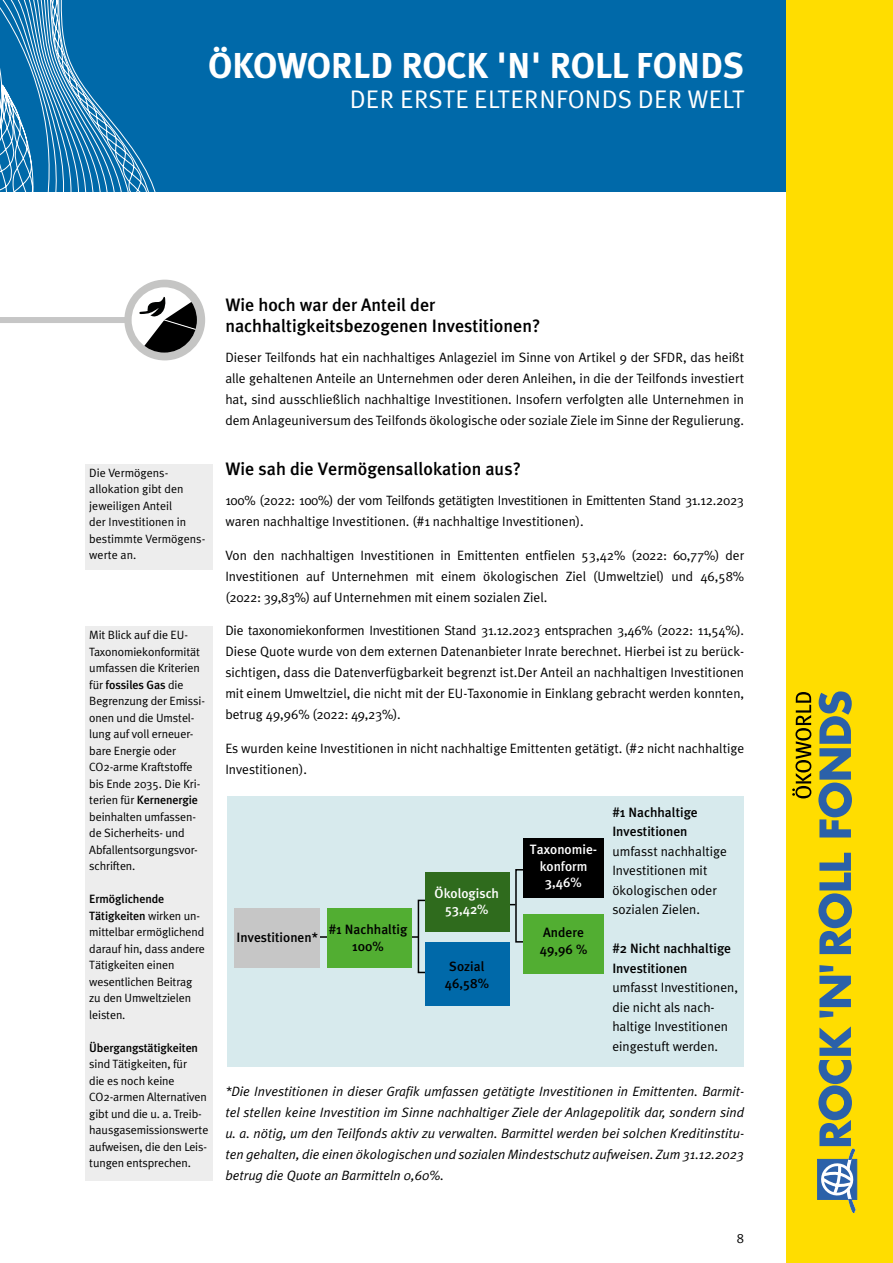
<style>
.page{position:relative;width:893px;height:1263px;background:#fff}
.page>*{position:absolute;margin:0;border:0;box-sizing:border-box;transform-origin:0 0}
.t1{font:700 36px "Meta Plus";color:#fff}
.t2{font:25.5px "Meta Plus Normal";letter-spacing:.005em;color:#fff}
.t3{font:500 18px/21px "Meta Plus";color:#000}
.t4{font:13.5px/21px "Meta Plus Normal";color:#000;text-align:justify}
.t5{font:italic 13.5px/21px "Meta Plus Normal";color:#000;text-align:justify}
.t6{font:13.5px/21px "Meta Plus Normal";letter-spacing:-.02em;color:#000}
.t7{font:500 13.5px/16.5px "Meta Plus";color:#000}
.t8{font:500 13.5px/16.5px "Meta Plus";color:#fff;text-align:center}
.t9{font:12px/16.5px "Meta Plus Normal";letter-spacing:-.01em;color:#000}
.t10{font:500 12px/16.5px "Meta Plus";letter-spacing:-.01em;color:#000}
.s1{font-family:"Meta Plus Normal";font-weight:400}
</style>
<div class="page">
<div style="left:0;top:0;width:893px;height:191px;background:#0069a9"></div>
<svg style="left:0;top:0;width:156px;height:191px"></svg>
<div style="left:787px;top:0;width:106px;height:1263px;background:#fd0"></div>
<div style="left:817px;top:1159px;width:40px;height:40px;background:#37689f;border:1px solid #2b61a9"></div>
<svg style="left:818px;top:1026px;width:37px;height:187px"></svg>
<svg style="left:819px;top:965px;width:32px;height:53px"></svg>
<svg style="left:818px;top:853px;width:34px;height:101px"></svg>
<svg style="left:818px;top:691px;width:34px;height:146px"></svg>
<svg style="left:792px;top:692px;width:19px;height:106px"></svg>
<div style="left:0;top:317px;width:135px;height:6px;background:#c6c6c6"></div>
<div style="left:124px;top:280px;width:81px;height:80px;background:#c5c5c4;border-radius:50%"></div>
<div style="left:132px;top:287px;width:65px;height:66px;background:#fff;border-radius:50%"></div>
<svg style="left:139px;top:296px;width:58px;height:57px"></svg>
<div style="left:85px;top:464px;width:128px;height:106px;background:#ededed"></div>
<div style="left:227px;top:796px;width:517px;height:271px;background:#d7eaed"></div>
<hr style="left:264px;top:936px;width:155px;height:2px;background:#000">
<svg style="left:495px;top:869px;width:28px;height:74px"></svg>
<svg style="left:417px;top:899px;width:21px;height:75px"></svg>
<div style="left:327px;top:908px;width:85px;height:60px;background:#52ae32"></div>
<div style="left:235px;top:908px;width:85px;height:60px;background:#c6c6c6"></div>
<div style="left:425px;top:872px;width:84px;height:59px;background:#2f6b1d"></div>
<div style="left:425px;top:942px;width:84px;height:64px;background:#0069a9"></div>
<div style="left:523px;top:838px;width:80px;height:60px;background:#000"></div>
<div style="left:523px;top:914px;width:80px;height:59px;background:#52ae32"></div>
<div style="left:85px;top:626px;width:128px;height:554px;background:#ededed"></div>
<h1 class="t1" style="left:208px;top:44px;width:537px">ÖKOWORLD ROCK 'N' ROLL FONDS</h1>
<h2 class="t2" style="left:350px;top:84px;width:396px">DER ERSTE ELTERNFONDS DER WELT</h2>
<p class="t9" style="left:89px;top:464px;width:118px">Die Vermögens&shy;allokation gibt den jeweiligen Anteil<br>der Investitionen in bestimmte Vermögens&shy;werte an.</p>
<p class="t9" style="left:89px;top:627px;width:112px">Mit Blick auf die EU-<br>Taxonomiekonformität umfassen die Kriterien</p>
<p class="t10" style="left:89px;top:676px;width:96px"><span class="s1">für</span> fossiles Gas <span class="s1">die</span></p>
<p class="t9" style="left:89px;top:693px;width:117px">Begrenzung der Emissi&shy;onen und die Umstel&shy;lung auf voll erneuer&shy;bare Energie oder<br>CO2-arme Kraftstoffe bis Ende 2035. Die Kri-</p>
<p class="t10" style="left:89px;top:792px;width:110px"><span class="s1">terien für</span> Kernenergie</p>
<p class="t9" style="left:89px;top:808px;width:110px">beinhalten umfassen&shy;de Sicherheits- und<br>Abfallentsorgungsvor&shy;schriften.</p>
<p class="t10" style="left:89px;top:891px;width:112px">Ermöglichende<br>Tätigkeiten <span class="s1">wirken un-</span></p>
<p class="t9" style="left:89px;top:924px;width:117px">mittelbar ermöglichend darauf hin, dass andere<br>Tätigkeiten einen wesentlichen Beitrag zu den Umweltzielen leisten.</p>
<p class="t10" style="left:89px;top:1039px;width:110px">Übergangstätigkeiten</p>
<p class="t9" style="left:89px;top:1056px;width:121px">sind Tätigkeiten, für<br>die es noch keine<br>CO2-armen Alternativen gibt und die u. a. Treib&shy;hausgasemissionswerte aufweisen, die den Leis&shy;tungen entsprechen.</p>
<h3 class="t3" style="left:225px;top:294px;width:316px">Wie hoch war der Anteil der nachhaltigkeitsbezogenen Investitionen?</h3>
<p class="t4" style="left:225px;top:346px;width:520px">Dieser Teilfonds hat ein nachhaltiges Anlageziel im Sinne von Artikel 9 der SFDR, das heißt alle gehaltenen Anteile an Unternehmen oder deren Anleihen, in die der Teilfonds investiert hat, sind ausschließlich nachhaltige Investitionen. Insofern verfolgten alle Unternehmen in dem Anlageuniversum des Teilfonds ökologische oder soziale Ziele im Sinne der Regulierung.</p>
<h3 class="t3" style="left:225px;top:458px;width:297px">Wie sah die Vermögensallokation aus?</h3>
<p class="t6" style="left:225px;top:489px;width:520px">100% (2022: 100%) der vom Teilfonds getätigten Investitionen in Emittenten Stand 31.12.2023 waren nachhaltige Investitionen. (#1 nachhaltige Investitionen).</p>
<p class="t4" style="left:225px;top:544px;width:520px">Von den nachhaltigen Investitionen in Emittenten entfielen 53,42% (2022: 60,77%) der Investitionen auf Unternehmen mit einem ökologischen Ziel (Umweltziel) und 46,58% (2022: 39,83%) auf Unternehmen mit einem sozialen Ziel.</p>
<p class="t4" style="left:225px;top:620px;width:520px">Die taxonomiekonformen Investitionen Stand 31.12.2023 entsprachen 3,46% (2022: 11,54%).<br>Diese Quote wurde von dem externen Datenanbieter Inrate berechnet. Hierbei ist zu berück&shy;sichtigen, dass die Datenverfügbarkeit begrenzt ist.Der Anteil an nachhaltigen Investitionen mit einem Umweltziel, die nicht mit der EU-Taxonomie in Einklang gebracht werden konnten, betrug 49,96% (2022: 49,23%).</p>
<p class="t4" style="left:225px;top:738px;width:520px">Es wurden keine Investitionen in nicht nachhaltige Emittenten getätigt. (#2 nicht nachhaltige<br>Investitionen).</p>
<p class="t7" style="left:237px;top:928px;width:83px">Investitionen*</p>
<p class="t7" style="left:329px;top:921px;width:80px;text-align:center">#1 Nachhaltig<br>100%</p>
<p class="t8" style="left:435px;top:885px;width:66px">Ökologisch<br>53,42%</p>
<p class="t7" style="left:445px;top:958px;width:46px;text-align:center">Sozial<br>46,58%</p>
<p class="t8" style="left:530px;top:841px;width:69px">Taxonomie&shy;konform<br>3,46%</p>
<p class="t7" style="left:540px;top:924px;width:49px">Andere<br>49,96 %</p>
<p class="t7" style="left:612px;top:802px;width:87px;line-height:19.5px">#1 Nachhaltige<br>Investitionen</p>
<p class="t4" style="left:612px;top:841px;width:116px;line-height:19.5px;text-align:left">umfasst nachhaltige<br>Investitionen mit ökologischen oder sozialen Zielen.</p>
<p class="t7" style="left:612px;top:939px;width:120px;line-height:19.5px">#2 Nicht nachhaltige<br>Investitionen</p>
<p class="t4" style="left:612px;top:977px;width:127px;line-height:19.5px;text-align:left">umfasst Investitionen, die nicht als nach&shy;haltige Investitionen eingestuft werden.</p>
<p class="t5" style="left:225px;top:1081px;width:520px">*Die Investitionen in dieser Grafik umfassen getätigte Investitionen in Emittenten. Barmit&shy;tel stellen keine Investition im Sinne nachhaltiger Ziele der Anlagepolitik dar, sondern sind u. a. nötig, um den Teilfonds aktiv zu verwalten. Barmittel werden bei solchen Kreditinstitu&shy;ten gehalten, die einen ökologischen und sozialen Mindestschutz aufweisen. Zum 31.12.2023 betrug die Quote an Barmitteln 0,60%.</p>
<p class="t4" style="left:737px;top:1228px;width:9px">8</p>
</div>
